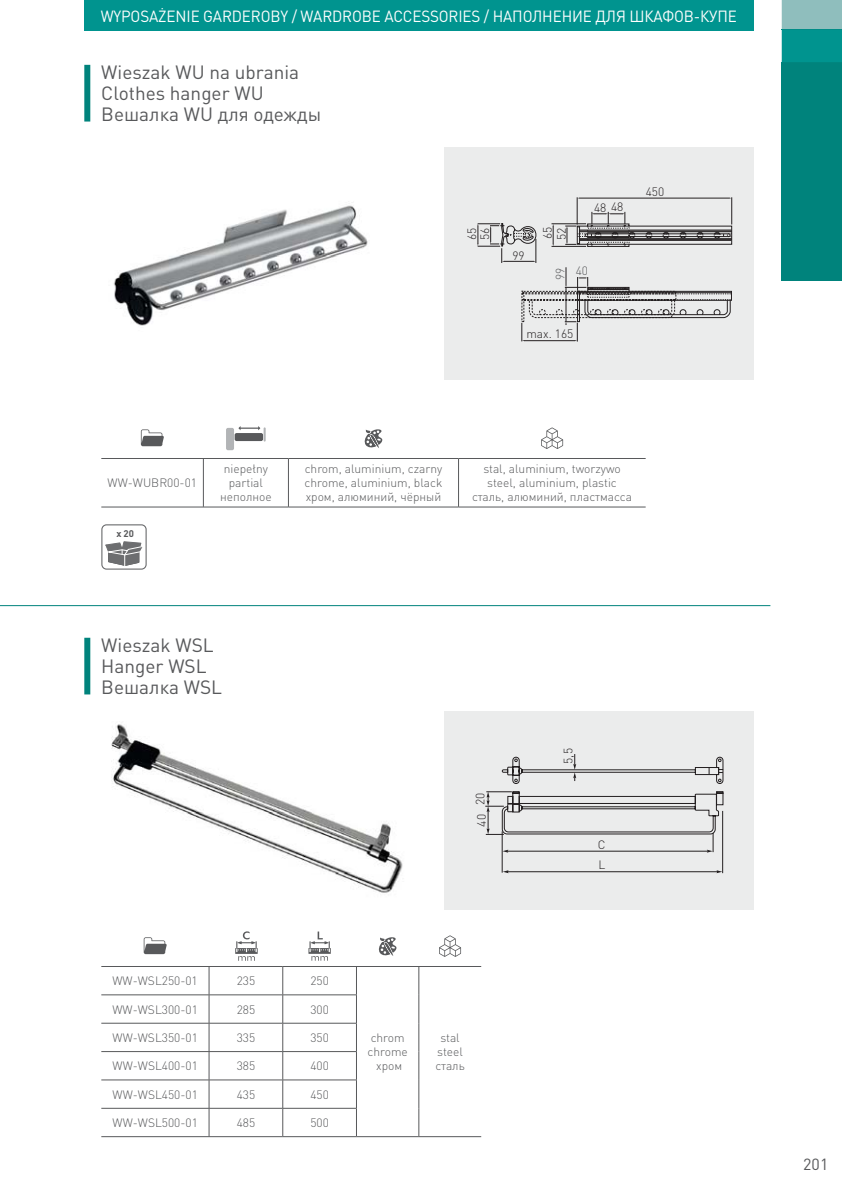
<style>
.page{position:relative;width:842px;height:1191px;background:#fff}
.page>*{position:absolute;margin:0;border:0;box-sizing:border-box;transform-origin:0 0}
.t1{font:19px/21px "DIN Pro";color:#58595b}
.t2{font:16px "DIN Pro";letter-spacing:-.01em;color:#fff;scale:.95 1}
.t3{font:16px "DIN Pro";color:#58595b}
.t4{font:300 12px/14px "DIN Pro";color:#58595b;text-align:center}
.t5{font:300 12px "DIN Pro";color:#231f20}
.t6{font:700 9.6px "DIN Pro";color:#58595b}
</style>
<div class="page">
<div style="left:84px;top:0;width:669px;height:31px;background:#00948f"></div>
<div style="left:84px;top:65px;width:6px;height:56px;background:#00837c"></div>
<div style="left:782px;top:62px;width:60px;height:218px;background:#00837c"></div>
<svg style="left:782px;top:0;width:60px;height:62px;background:#42a7a4"></svg>
<hr style="left:0;top:605px;width:770px;height:1px;background:#00837c">
<div style="left:84px;top:637px;width:6px;height:57px;background:#00837c"></div>
<div style="left:444px;top:711px;width:309px;height:199px;background:#ebecec"></div>
<img style="left:111px;top:724px;width:292px;height:169px">
<hr style="left:508px;top:871px;width:209px;height:1px;background:#231f20">
<hr style="left:722px;top:810px;width:1px;height:63px;background:#231f20">
<hr style="left:502px;top:831px;width:1px;height:41px;background:#231f20">
<svg style="left:716px;top:870px;width:6px;height:3px"></svg>
<svg style="left:503px;top:870px;width:6px;height:3px"></svg>
<svg style="left:485px;top:754px;width:238px;height:98px"></svg>
<div style="left:444px;top:147px;width:309px;height:233px;background:#ebecec"></div>
<svg style="left:477px;top:197px;width:255px;height:144px"></svg>
<img style="left:113px;top:205px;width:255px;height:121px">
<div style="left:101px;top:524px;width:46px;height:45px;border:1px solid #6d6e70;border-radius:5px"></div>
<svg style="left:105px;top:541px;width:38px;height:25px"></svg>
<hr style="left:101px;top:994px;width:182px;height:1px;background:#58595b">
<hr style="left:283px;top:994px;width:74px;height:1px;background:#58595b">
<hr style="left:101px;top:1022px;width:182px;height:1px;background:#58595b">
<hr style="left:283px;top:1022px;width:74px;height:1px;background:#58595b">
<hr style="left:101px;top:1051px;width:182px;height:1px;background:#58595b">
<hr style="left:283px;top:1051px;width:74px;height:1px;background:#58595b">
<hr style="left:101px;top:1079px;width:182px;height:1px;background:#58595b">
<hr style="left:283px;top:1079px;width:74px;height:1px;background:#58595b">
<hr style="left:101px;top:1107px;width:182px;height:1px;background:#58595b">
<hr style="left:283px;top:1107px;width:74px;height:1px;background:#58595b">
<hr style="left:101px;top:1136px;width:182px;height:1px;background:#58595b">
<hr style="left:283px;top:1136px;width:73px;height:1px;background:#58595b">
<hr style="left:101px;top:966px;width:182px;height:1px;background:#58595b">
<hr style="left:283px;top:966px;width:198px;height:1px;background:#58595b">
<svg style="left:209px;top:967px;width:1px;height:169px"></svg>
<svg style="left:282px;top:966px;width:1px;height:170px"></svg>
<svg style="left:356px;top:967px;width:1px;height:169px"></svg>
<hr style="left:356px;top:1136px;width:63px;height:1px;background:#58595b">
<svg style="left:418px;top:967px;width:1px;height:169px"></svg>
<hr style="left:419px;top:1136px;width:62px;height:1px;background:#58595b">
<svg style="left:144px;top:937px;width:23px;height:17px"></svg>
<svg style="left:235px;top:931px;width:23px;height:29px"></svg>
<svg style="left:308px;top:931px;width:23px;height:29px"></svg>
<svg style="left:378px;top:937px;width:18px;height:19px"></svg>
<svg style="left:439px;top:935px;width:22px;height:21px"></svg>
<hr style="left:288px;top:506px;width:170px;height:1px;background:#58595b">
<hr style="left:101px;top:506px;width:187px;height:1px;background:#58595b">
<hr style="left:458px;top:506px;width:188px;height:1px;background:#58595b">
<hr style="left:101px;top:458px;width:187px;height:1px;background:#58595b">
<hr style="left:288px;top:458px;width:170px;height:1px;background:#58595b">
<hr style="left:458px;top:458px;width:188px;height:1px;background:#58595b">
<hr style="left:203px;top:458px;width:1px;height:48px;background:#58595b">
<hr style="left:288px;top:458px;width:1px;height:48px;background:#58595b">
<hr style="left:458px;top:458px;width:1px;height:48px;background:#58595b">
<svg style="left:141px;top:429px;width:23px;height:17px"></svg>
<div style="left:226px;top:428px;width:8px;height:22px;background:#b2b4b6;border-radius:2px"></div>
<div style="left:235px;top:433px;width:28px;height:8px;background:#58595b;border-radius:2px"></div>
<svg style="left:238px;top:426px;width:28px;height:15px"></svg>
<svg style="left:364px;top:429px;width:18px;height:19px"></svg>
<svg style="left:541px;top:427px;width:22px;height:22px"></svg>
<h2 class="t2" style="left:101px;top:10px;width:671px">WYPOSAŻENIE GARDEROBY / WARDROBE ACCESSORIES / НАПОЛНЕНИЕ ДЛЯ ШКАФОВ-КУПЕ</h2>
<h1 class="t1" style="left:101px;top:64px;width:222px">Wieszak WU na ubrania<br>Clothes hanger WU<br>Вешалка WU для одежды</h1>
<p class="t5" style="left:481px;top:240px;width:14px;rotate:-90deg">56</p>
<p class="t5" style="left:543px;top:239px;width:14px;rotate:-90deg">65</p>
<p class="t5" style="left:557px;top:240px;width:14px;rotate:-90deg">52</p>
<p class="t5" style="left:467px;top:240px;width:14px;rotate:-90deg">65</p>
<p class="t5" style="left:512px;top:252px;width:14px">99</p>
<p class="t4" style="left:555px;top:280px;width:14px;rotate:-90deg">99</p>
<p class="t5" style="left:594px;top:203px;width:31px">48 48</p>
<p class="t4" style="left:576px;top:266px;width:14px">40</p>
<p class="t5" style="left:526px;top:330px;width:49px">max. 165</p>
<p class="t5" style="left:646px;top:187px;width:20px">450</p>
<p class="t4" style="left:108px;top:477px;width:91px">WW-WUBR00-01</p>
<p class="t6" style="left:116px;top:530px;width:19px">x 20</p>
<p class="t4" style="left:220px;top:463px;width:53px">niepełny partial неполное</p>
<p class="t4" style="left:304px;top:463px;width:139px;text-align:justify">chrom, aluminium, czarny chrome, aluminium, black хром, алюминий, чёрный</p>
<p class="t4" style="left:472px;top:463px;width:162px">stal, aluminium, tworzywo steel, aluminium, plastic сталь, алюминий, пластмасса</p>
<h1 class="t1" style="left:101px;top:637px;width:122px">Wieszak WSL<br>Hanger WSL<br>Вешалка WSL</h1>
<p class="t5" style="left:477px;top:826px;width:35px;rotate:-90deg">40 20</p>
<p class="t4" style="left:113px;top:975px;width:87px">WW-WSL250-01</p>
<p class="t4" style="left:237px;top:975px;width:20px">235</p>
<p class="t4" style="left:310px;top:975px;width:20px">250</p>
<p class="t4" style="left:113px;top:1003px;width:87px">WW-WSL300-01</p>
<p class="t4" style="left:237px;top:1003px;width:20px">285</p>
<p class="t4" style="left:310px;top:1003px;width:20px">300</p>
<p class="t4" style="left:113px;top:1032px;width:87px">WW-WSL350-01</p>
<p class="t4" style="left:237px;top:1032px;width:20px">335</p>
<p class="t4" style="left:310px;top:1032px;width:20px">350</p>
<p class="t4" style="left:113px;top:1060px;width:87px">WW-WSL400-01</p>
<p class="t4" style="left:237px;top:1060px;width:20px">385</p>
<p class="t4" style="left:310px;top:1060px;width:20px">400</p>
<p class="t4" style="left:113px;top:1088px;width:87px">WW-WSL450-01</p>
<p class="t4" style="left:237px;top:1088px;width:20px">435</p>
<p class="t4" style="left:310px;top:1088px;width:20px">450</p>
<p class="t4" style="left:113px;top:1117px;width:87px">WW-WSL500-01</p>
<p class="t4" style="left:237px;top:1117px;width:20px">485</p>
<p class="t4" style="left:310px;top:1117px;width:20px">500</p>
<p class="t4" style="left:367px;top:1032px;width:42px">chrom chrome хром</p>
<p class="t4" style="left:435px;top:1032px;width:31px">stal steel сталь</p>
<p class="t5" style="left:564px;top:763px;width:17px;rotate:-90deg">5,5</p>
<p class="t5" style="left:598px;top:840px;width:9px">C</p>
<p class="t5" style="left:598px;top:860px;width:8px">L</p>
<h2 class="t3" style="left:803px;top:1158px;width:27px">201</h2>
</div>
